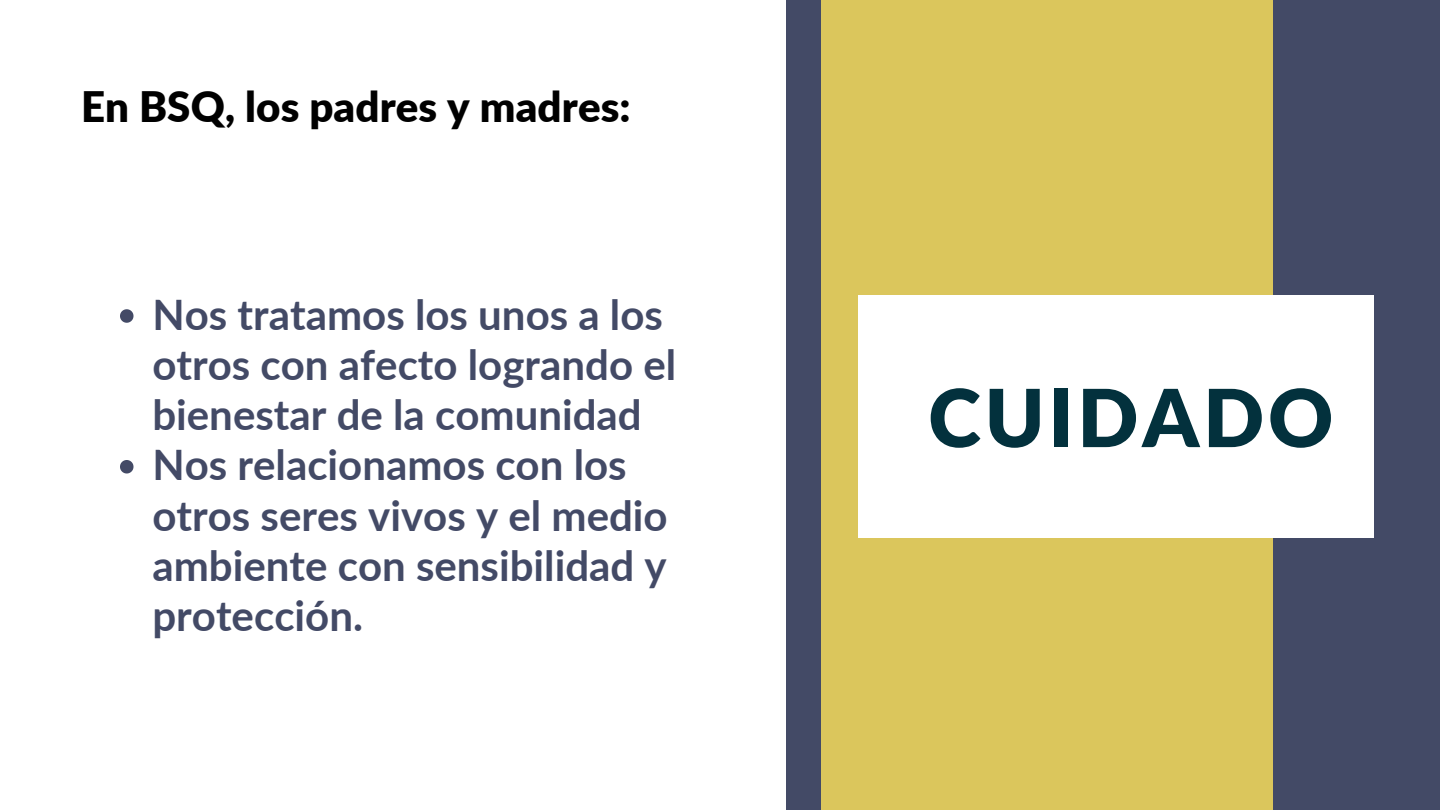
<style>
.page{position:relative;width:1440px;height:810px;background:#fff}
.page>*{position:absolute;margin:0;border:0;box-sizing:border-box;transform-origin:0 0}
.t1{font:900 80px "Lato";letter-spacing:.05em;color:#03313d}
.t2{font:700 42px/50.2px "Lato";color:#434a66}
.t3{font:900 42px "Lato";letter-spacing:.005em;color:#000}
</style>
<div class="page">
<div style="left:786px;top:0;width:654px;height:810px;background:#434a66"></div>
<div style="left:821px;top:0;width:452px;height:810px;background:#dbc65c"></div>
<div style="left:858px;top:295px;width:516px;height:242px;background:#fff"></div>
<svg style="left:120px;top:309px;width:14px;height:14px"></svg>
<svg style="left:120px;top:460px;width:14px;height:14px"></svg>
<p class="t3" style="left:81px;top:80px;width:551px">En BSQ, los padres y madres:</p>
<p class="t2" style="left:152px;top:288px;width:525px">Nos tratamos los unos a los otros con afecto logrando el bienestar de la comunidad<br>Nos relacionamos con los otros seres vivos y el medio ambiente con sensibilidad y protección.</p>
<h1 class="t1" style="left:928px;top:368px;width:406px">CUIDADO</h1>
</div>
